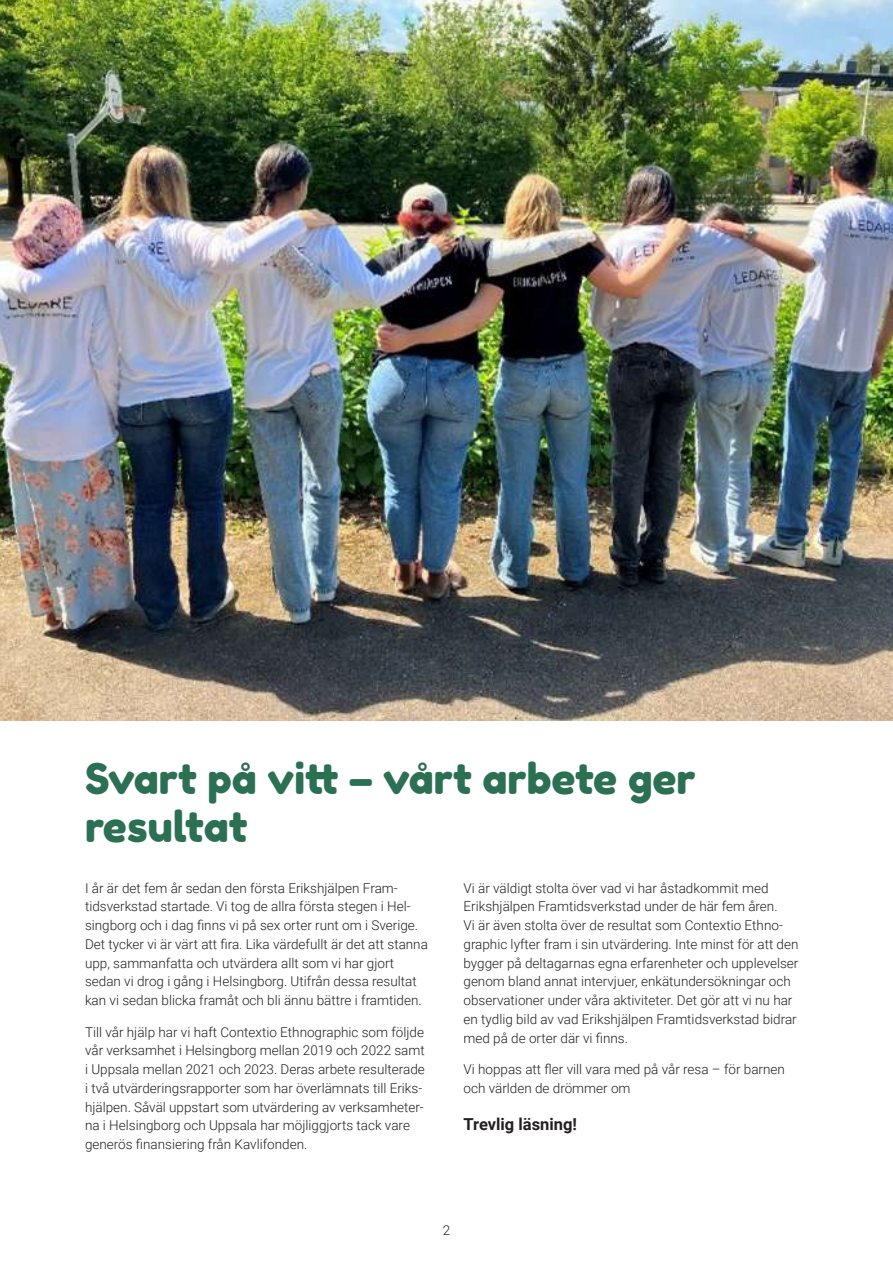
<style>
.page{position:relative;width:893px;height:1263px;background:#fff}
.page>*{position:absolute;margin:0;border:0;box-sizing:border-box;transform-origin:0 0}
.t1{font:42px/48px "Fredoka One";color:#2c7054}
.t2{font:700 16.5px "Roboto";color:#231f20}
.t3{font:300 13.5px/18.8px "Roboto";color:#231f20}
</style>
<div class="page">
<img style="left:0;top:0;width:893px;height:721px">
<h1 class="t1" style="left:85px;top:754px;width:612px">Svart på vitt – vårt arbete ger resultat</h1>
<p class="t3" style="left:85px;top:878px;width:344px">I år är det fem år sedan den första Erikshjälpen Fram&shy;tidsverkstad startade. Vi tog de allra första stegen i Hel&shy;singborg och i dag finns vi på sex orter runt om i Sverige.<br>Det tycker vi är värt att fira. Lika värdefullt är det att stanna upp, sammanfatta och utvärdera allt som vi har gjort sedan vi drog i gång i Helsingborg. Utifrån dessa resultat kan vi sedan blicka framåt och bli ännu bättre i framtiden.</p>
<p class="t3" style="left:85px;top:1022px;width:341px">Till vår hjälp har vi haft Contextio Ethnographic som följde vår verksamhet i Helsingborg mellan 2019 och 2022 samt i Uppsala mellan 2021 och 2023. Deras arbete resulterade i två utvärderingsrapporter som har överlämnats till Eriks&shy;hjälpen. Såväl uppstart som utvärdering av verksamheter&shy;na i Helsingborg och Uppsala har möjliggjorts tack vare generös finansiering från Kavlifonden.</p>
<p class="t3" style="left:463px;top:878px;width:336px">Vi är väldigt stolta över vad vi har åstadkommit med Erikshjälpen Framtidsverkstad under de här fem åren.<br>Vi är även stolta över de resultat som Contextio Ethno&shy;graphic lyfter fram i sin utvärdering. Inte minst för att den bygger på deltagarnas egna erfarenheter och upplevelser genom bland annat intervjuer, enkätundersökningar och observationer under våra aktiviteter. Det gör att vi nu har en tydlig bild av vad Erikshjälpen Framtidsverkstad bidrar med på de orter där vi finns.</p>
<p class="t3" style="left:463px;top:1059px;width:323px">Vi hoppas att fler vill vara med på vår resa – för barnen och världen de drömmer om</p>
<p class="t2" style="left:463px;top:1113px;width:115px">Trevlig läsning!</p>
<p class="t3" style="left:443px;top:1221px;width:9px">2</p>
</div>
